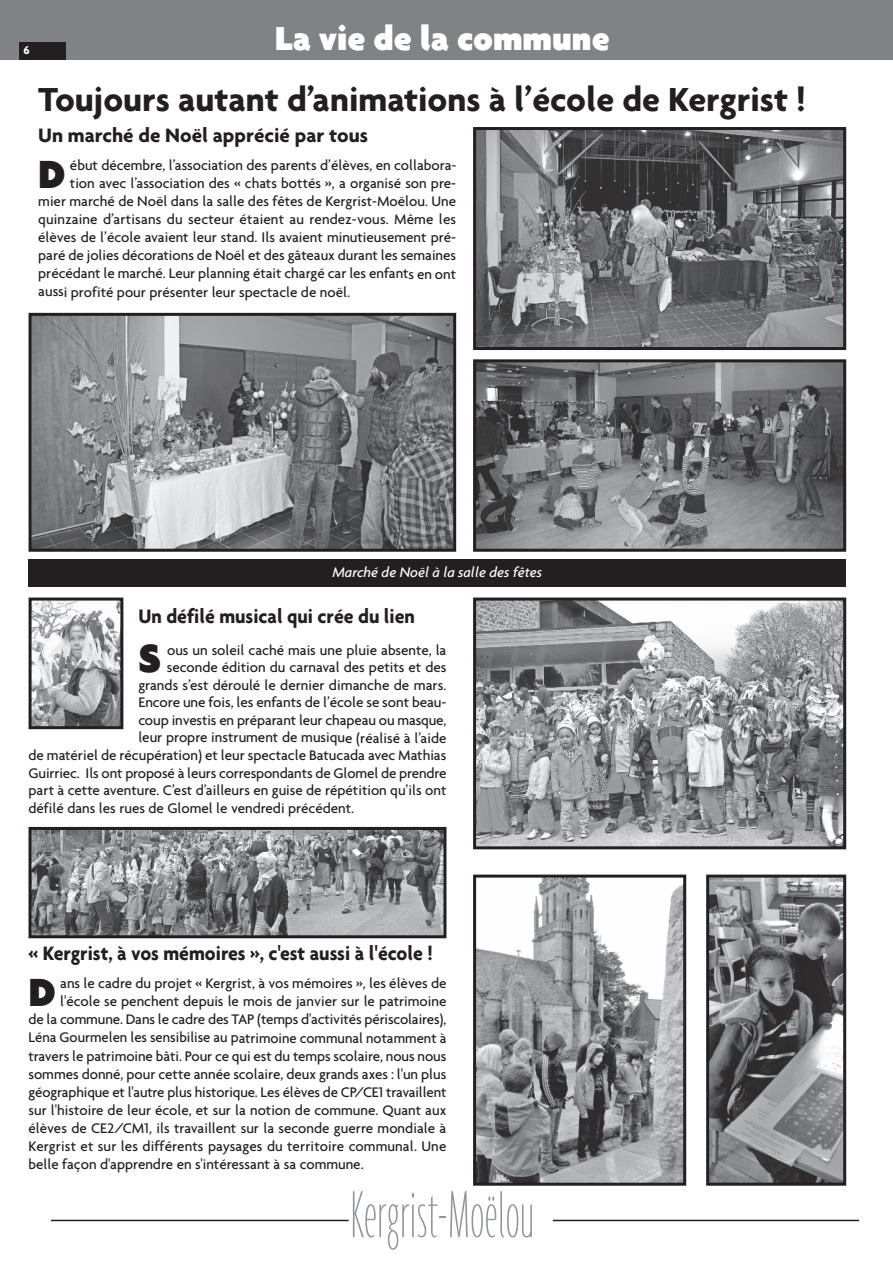
<style>
.page{position:relative;width:893px;height:1263px;background:#fff}
.page>*{position:absolute;margin:0;border:0;box-sizing:border-box;transform-origin:0 0}
.t1{font:100 ultra-condensed 72px "Agenda";color:#939598}
.t2{font:900 42.45px "Agenda";color:#231f20}
.t3{font:700 36px "Agenda";color:#231f20}
.t4{font:900 36px "Agenda";color:#fff}
.t5{font:700 21px "Agenda";color:#231f20;scale:.94 1}
.t6{font:700 21px "Agenda";color:#231f20}
.t7{font:500 15px "Agenda";color:#231f20}
.t8{font:italic 500 15px "Agenda";color:#fff}
.t9{font:700 12px "Agenda";color:#fff}
</style>
<div class="page">
<div style="left:0;top:0;width:893px;height:60px;background:#808285"></div>
<div style="left:19px;top:43px;width:47px;height:17px;background:#231f20"></div>
<img style="left:477px;top:131px;width:365px;height:215px">
<div style="left:473px;top:127px;width:373px;height:223px;border:3px solid #231f20"></div>
<img style="left:33px;top:317px;width:419px;height:231px">
<div style="left:29px;top:313px;width:427px;height:239px;border:3px solid #231f20"></div>
<img style="left:477px;top:363px;width:365px;height:185px">
<div style="left:473px;top:359px;width:373px;height:193px;border:3px solid #231f20"></div>
<img style="left:477px;top:601px;width:365px;height:244px">
<div style="left:473px;top:597px;width:373px;height:252px;border:3px solid #231f20"></div>
<img style="left:33px;top:601px;width:86px;height:124px">
<div style="left:29px;top:597px;width:94px;height:132px;border:3px solid #231f20"></div>
<img style="left:33px;top:831px;width:409px;height:103px">
<div style="left:29px;top:827px;width:417px;height:111px;border:3px solid #231f20"></div>
<img style="left:477px;top:878px;width:205px;height:304px">
<div style="left:473px;top:874px;width:213px;height:312px;border:3px solid #231f20"></div>
<img style="left:710px;top:878px;width:132px;height:304px">
<div style="left:706px;top:874px;width:140px;height:312px;border:3px solid #231f20"></div>
<div style="left:29px;top:559px;width:817px;height:28px;background:#231f20"></div>
<hr style="left:51px;top:1220px;width:298px;height:1px;background:#231f20">
<hr style="left:553px;top:1220px;width:306px;height:1px;background:#231f20">
<p class="t9" style="left:23px;top:43px;width:8px">6</p>
<h3 class="t4" style="left:275px;top:17px;width:337px">La vie de la commune</h3>
<h3 class="t3" style="left:38px;top:77px;width:769px">Toujours autant d’animations à l’école de Kergrist !</h3>
<h3 class="t6" style="left:38px;top:122px;width:331px">Un marché de Noël apprécié par tous</h3>
<h2 class="t2" style="left:38px;top:148px;width:29px">D</h2>
<p class="t7" style="left:70px;top:156px;width:388px">ébut décembre, l’association des parents d’élèves, en collabora-</p>
<p class="t7" style="left:70px;top:174px;width:388px">tion avec l’association des « chats bottés », a organisé son pre-</p>
<p class="t7" style="left:38px;top:192px;width:419px">mier marché de Noël dans la salle des fêtes de Kergrist-Moëlou. Une</p>
<p class="t7" style="left:38px;top:210px;width:419px">quinzaine d’artisans du secteur étaient au rendez-vous. Même les</p>
<p class="t7" style="left:38px;top:228px;width:419px">élèves de l’école avaient leur stand. Ils avaient minutieusement pré-</p>
<p class="t7" style="left:38px;top:246px;width:419px">paré de jolies décorations de Noël et des gâteaux durant les semaines</p>
<p class="t7" style="left:38px;top:264px;width:419px">précédant le marché. Leur planning était chargé car les enfants en ont</p>
<p class="t7" style="left:38px;top:283px;width:313px">aussi profité pour présenter leur spectacle de noël.</p>
<p class="t8" style="left:332px;top:563px;width:211px">Marché de Noël à la salle des fêtes</p>
<h3 class="t5" style="left:138px;top:604px;width:296px">Un défilé musical qui crée du lien</h3>
<h2 class="t2" style="left:138px;top:633px;width:24px">S</h2>
<p class="t7" style="left:167px;top:641px;width:281px">ous un soleil caché mais une pluie absente, la</p>
<p class="t7" style="left:167px;top:658px;width:281px">seconde édition du carnaval des petits et des</p>
<p class="t7" style="left:138px;top:676px;width:310px">grands s’est déroulé le dernier dimanche de mars.</p>
<p class="t7" style="left:138px;top:693px;width:310px">Encore une fois, les enfants de l’école se sont beau-</p>
<p class="t7" style="left:138px;top:711px;width:310px">coup investis en préparant leur chapeau ou masque,</p>
<p class="t7" style="left:138px;top:728px;width:310px">leur propre instrument de musique (réalisé à l’aide</p>
<p class="t7" style="left:29px;top:746px;width:419px">de matériel de récupération) et leur spectacle Batucada avec Mathias</p>
<p class="t7" style="left:29px;top:764px;width:419px">Guirriec. Ils ont proposé à leurs correspondants de Glomel de prendre</p>
<p class="t7" style="left:29px;top:781px;width:419px">part à cette aventure. C’est d’ailleurs en guise de répétition qu’ils ont</p>
<p class="t7" style="left:29px;top:799px;width:327px">défilé dans les rues de Glomel le vendredi précédent.</p>
<h3 class="t5" style="left:29px;top:940px;width:431px">« Kergrist, à vos mémoires », c'est aussi à l'école !</h3>
<h2 class="t2" style="left:29px;top:966px;width:29px">D</h2>
<p class="t7" style="left:60px;top:974px;width:388px">ans le cadre du projet « Kergrist, à vos mémoires », les élèves de</p>
<p class="t7" style="left:60px;top:992px;width:388px">l'école se penchent depuis le mois de janvier sur le patrimoine</p>
<p class="t7" style="left:29px;top:1010px;width:419px">de la commune. Dans le cadre des TAP (temps d'activités périscolaires),</p>
<p class="t7" style="left:29px;top:1028px;width:419px">Léna Gourmelen les sensibilise au patrimoine communal notamment à</p>
<p class="t7" style="left:29px;top:1047px;width:419px">travers le patrimoine bâti. Pour ce qui est du temps scolaire, nous nous</p>
<p class="t7" style="left:28px;top:1065px;width:419px">sommes donné, pour cette année scolaire, deux grands axes : l'un plus</p>
<p class="t7" style="left:29px;top:1083px;width:419px">géographique et l'autre plus historique. Les élèves de CP/CE1 travaillent</p>
<p class="t7" style="left:29px;top:1101px;width:419px">sur l'histoire de leur école, et sur la notion de commune. Quant aux</p>
<p class="t7" style="left:29px;top:1119px;width:419px">élèves de CE2/CM1, ils travaillent sur la seconde guerre mondiale à</p>
<p class="t7" style="left:28px;top:1137px;width:419px">Kergrist et sur les différents paysages du territoire communal. Une</p>
<p class="t7" style="left:28px;top:1155px;width:337px">belle façon d'apprendre en s'intéressant à sa commune.</p>
<h1 class="t1" style="left:351px;top:1170px;width:185px">Kergrist-Moëlou</h1>
</div>
